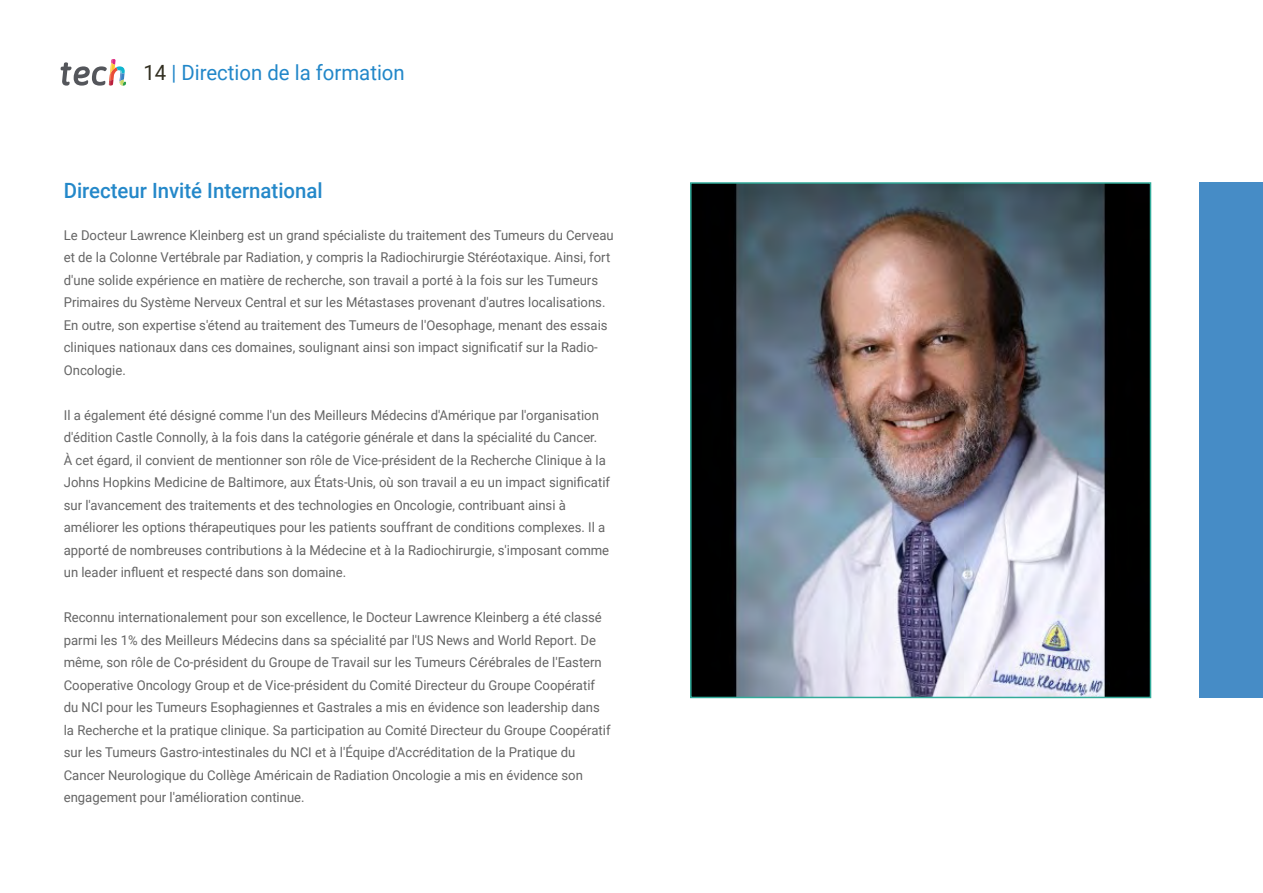
<style>
.page{position:relative;width:1263px;height:893px;background:#fff}
.page>*{position:absolute;margin:0;border:0;box-sizing:border-box;transform-origin:0 0}
.t1{font:500 21px "Roboto";color:#2488c9}
.t2{font:21px "Roboto";color:#2287c9}
.t3{font:13.5px/22.5px "Roboto";color:#656565}
.s1{color:#312e20}
</style>
<div class="page">
<img style="left:693px;top:185px;width:455px;height:510px">
<div style="left:690px;top:182px;width:461px;height:516px;border:2px solid #32ab9a"></div>
<svg style="left:61px;top:59px;width:65px;height:27px"></svg>
<div style="left:1199px;top:182px;width:64px;height:516px;background:#468cc6"></div>
<h1 class="t2" style="left:144px;top:57px;width:263px"><span class="s1">14</span> | Direction de la formation</h1>
<h1 class="t1" style="left:64px;top:176px;width:260px">Directeur Invité International</h1>
<p class="t3" style="left:64px;top:223px;width:551px">Le Docteur Lawrence Kleinberg est un grand spécialiste du traitement des Tumeurs du Cerveau et de la Colonne Vertébrale par Radiation, y compris la Radiochirurgie Stéréotaxique. Ainsi, fort d'une solide expérience en matière de recherche, son travail a porté à la fois sur les Tumeurs Primaires du Système Nerveux Central et sur les Métastases provenant d'autres localisations.<br>En outre, son expertise s'étend au traitement des Tumeurs de l'Oesophage, menant des essais cliniques nationaux dans ces domaines, soulignant ainsi son impact significatif sur la Radio-Oncologie.</p>
<p class="t3" style="left:64px;top:403px;width:548px">Il a également été désigné comme l'un des Meilleurs Médecins d'Amérique par l'organisation d'édition Castle Connolly, à la fois dans la catégorie générale et dans la spécialité du Cancer.<br>À cet égard, il convient de mentionner son rôle de Vice-président de la Recherche Clinique à la Johns Hopkins Medicine de Baltimore, aux États-Unis, où son travail a eu un impact significatif sur l'avancement des traitements et des technologies en Oncologie, contribuant ainsi à améliorer les options thérapeutiques pour les patients souffrant de conditions complexes. Il a apporté de nombreuses contributions à la Médecine et à la Radiochirurgie, s'imposant comme un leader influent et respecté dans son domaine.</p>
<p class="t3" style="left:64px;top:606px;width:548px">Reconnu internationalement pour son excellence, le Docteur Lawrence Kleinberg a été classé parmi les 1% des Meilleurs Médecins dans sa spécialité par l'US News and World Report. De même, son rôle de Co-président du Groupe de Travail sur les Tumeurs Cérébrales de l'Eastern Cooperative Oncology Group et de Vice-président du Comité Directeur du Groupe Coopératif du NCI pour les Tumeurs Esophagiennes et Gastrales a mis en évidence son leadership dans la Recherche et la pratique clinique. Sa participation au Comité Directeur du Groupe Coopératif sur les Tumeurs Gastro-intestinales du NCI et à l'Équipe d'Accréditation de la Pratique du Cancer Neurologique du Collège Américain de Radiation Oncologie a mis en évidence son engagement pour l'amélioration continue.</p>
</div>
